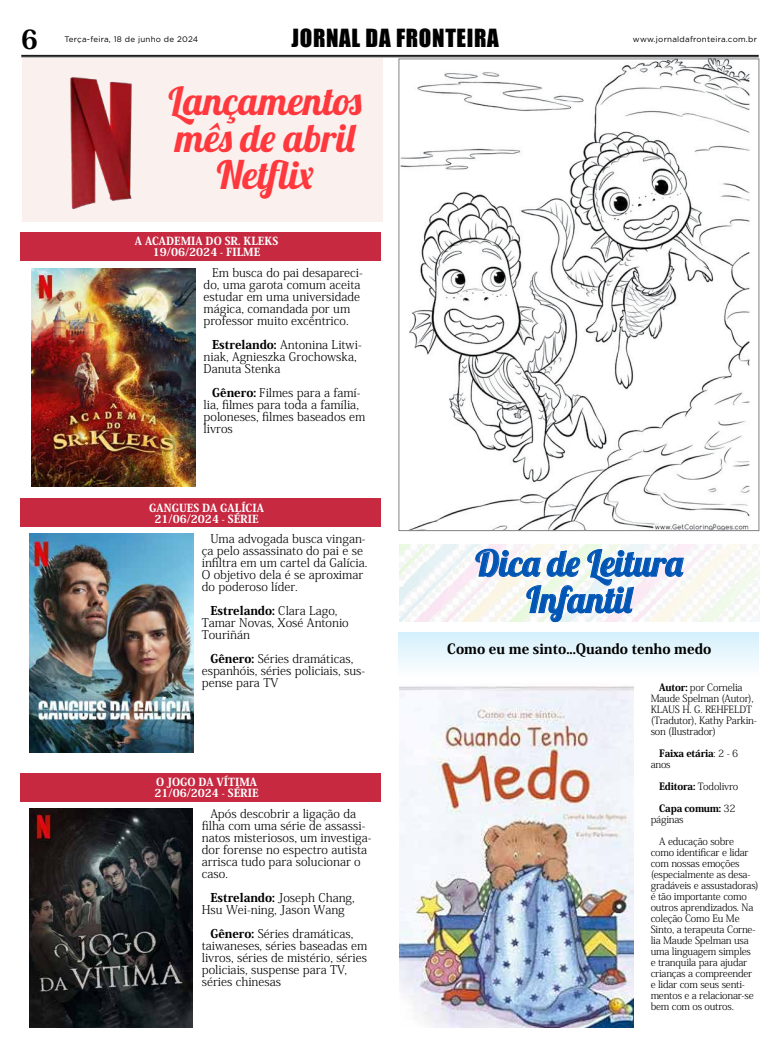
<style>
.page{position:relative;width:780px;height:1063px;background:#fff}
.page>*{position:absolute;margin:0;border:0;box-sizing:border-box;transform-origin:0 0}
.t1{font:39px/37px "Lobster 1.4";color:#ff383d;text-align:center}
.t2{font:36px/36.4px "Lobster 1.4";color:#0055b5;text-align:center}
.t3{font:800 26.3px "Koz Min Pro";color:#000}
.t4{font:23px "Impact";letter-spacing:.03em;color:#000}
.t5{font:800 14px "Koz Min Pro";color:#000}
.t6{font:300 12px/12px "Koz Min Pro";color:#000}
.t7{font:800 11px/11px "Koz Min Pro";color:#fff}
.t8{font:300 10px/11px "Koz Min Pro";letter-spacing:-.02em;color:#000}
.t9{font:800 10px/11px "Koz Min Pro";letter-spacing:-.02em;color:#000}
.t10{font:8px "Gotham";letter-spacing:.03em;color:#000}
.s1{font-weight:800}
.s2{font-weight:300}
</style>
<div class="page">
<hr style="left:21px;top:55px;width:737px;height:1px;background:#000">
<hr style="left:21px;top:56px;width:737px;height:1px;background:#000">
<div style="left:398px;top:633px;width:360px;height:44px;background:linear-gradient(to bottom,#d4f0fc,#fdfefe)"></div>
<div style="left:21px;top:232px;width:360px;height:28px;background:#c72941"></div>
<div style="left:22px;top:58px;width:360px;height:164px;background:#faf0ee"></div>
<img style="left:70px;top:77px;width:62px;height:132px">
<img style="left:399px;top:545px;width:360px;height:76px">
<svg style="left:475px;top:549px;width:208px;height:73px"></svg>
<img style="left:400px;top:60px;width:350px;height:469px">
<img style="left:399px;top:686px;width:234px;height:342px">
<img style="left:31px;top:268px;width:164px;height:219px">
<div style="left:21px;top:499px;width:360px;height:28px;background:#c72941"></div>
<div style="left:21px;top:773px;width:360px;height:28px;background:#c72941"></div>
<img style="left:30px;top:534px;width:163px;height:219px">
<img style="left:30px;top:809px;width:162px;height:218px">
<h3 class="t4" style="left:291px;top:21px;width:209px">JORNAL DA FRONTEIRA</h3>
<h3 class="t3" style="left:21px;top:20px;width:18px">6</h3>
<p class="t10" style="left:64px;top:34px;width:135px">Terça-feira, 18 de junho de 2024</p>
<p class="t10" style="left:633px;top:34px;width:125px">www.jornaldafronteira.com.br</p>
<h1 class="t1" style="left:169px;top:82px;width:195px">Lançamentos mês de abril<br>Netflix</h1>
<p class="t7" style="left:135px;top:235px;width:126px;text-align:right">A Academia do Sr. Kleks<br>19/06/2024 - filme</p>
<p class="t6" style="left:203px;top:267px;width:161px;text-indent:9px">Em busca do pai desapareci&shy;do, uma garota comum aceita estudar em uma universidade mágica, comandada por um professor muito excêntrico.</p>
<p class="t6" style="left:203px;top:339px;width:160px;text-indent:9px"><span class="s1">Estrelando:</span> Antonina Litwi&shy;niak, Agnieszka Grochowska,<br>Danuta Stenka</p>
<p class="t6" style="left:203px;top:387px;width:163px;text-indent:9px"><span class="s1">Gênero:</span> Filmes para a famí&shy;lia, filmes para toda a família, poloneses, filmes baseados em livros</p>
<p class="t7" style="left:154px;top:502px;width:110px;text-indent:48px">da Galícia<br>21/06/2024 - série</p>
<p class="t7" style="left:149px;top:502px;width:31px">Gangues</p>
<p class="t6" style="left:202px;top:532px;width:167px;text-indent:9px">Uma advogada busca vingan&shy;ça pelo assassinato do pai e se infiltra em um cartel da Galícia.<br>O objetivo dela é se aproximar do poderoso líder.</p>
<p class="t6" style="left:202px;top:604px;width:148px;text-indent:9px"><span class="s1">Estrelando:</span> Clara Lago,<br>Tamar Novas, Xosé Antonio<br>Touriñán</p>
<p class="t6" style="left:202px;top:652px;width:165px;text-indent:9px"><span class="s1">Gênero:</span> Séries dramáticas, espanhóis, séries policiais, sus&shy;pense para TV</p>
<p class="t7" style="left:154px;top:776px;width:105px">O Jogo da Vítima<br>21/06/2024 - série</p>
<p class="t6" style="left:202px;top:807px;width:171px;text-indent:9px">Após descobrir a ligação da filha com uma série de assassi&shy;natos misteriosos, um investiga&shy;dor forense no espectro autista arrisca tudo para solucionar o caso.</p>
<p class="t6" style="left:202px;top:891px;width:154px;text-indent:9px"><span class="s1">Estrelando:</span> Joseph Chang,<br>Hsu Wei-ning, Jason Wang</p>
<p class="t6" style="left:202px;top:927px;width:167px;text-indent:9px"><span class="s1">Gênero:</span> Séries dramáticas, taiwaneses, séries baseadas em livros, séries de mistério, séries policiais, suspense para TV, séries chinesas</p>
<h2 class="t2" style="left:475px;top:545px;width:209px">Dica de Leitura<br>Infantil</h2>
<p class="t5" style="left:447px;top:638px;width:265px">Como eu me sinto...Quando tenho medo</p>
<p class="t8" style="left:650px;top:681px;width:108px;text-indent:8px"><span class="s1">Autor:</span> por Cornelia<br>Maude Spelman (Autor),<br>KLAUS H. G. REHFELDT (Tradutor), Kathy Parkin&shy;son (Ilustrador)</p>
<p class="t9" style="left:650px;top:747px;width:89px;text-indent:8px">Faixa etária<span class="s2">: 2 - 6 anos</span></p>
<p class="t8" style="left:659px;top:780px;width:81px"><span class="s1">Editora:</span> Todolivro</p>
<p class="t9" style="left:650px;top:802px;width:86px;text-indent:8px">Capa comum: <span class="s2">32 páginas</span></p>
<p class="t8" style="left:650px;top:835px;width:110px;text-indent:8px">A educação sobre como identificar e lidar com nossas emoções (especialmente as desa&shy;gradáveis e assustadoras) é tão importante como outros aprendizados. Na coleção Como Eu Me<br>Sinto, a terapeuta Corne&shy;lia Maude Spelman usa uma linguagem simples<br>e tranquila para ajudar crianças a compreender e lidar com seus senti&shy;mentos e a relacionar-se bem com os outros.</p>
</div>
